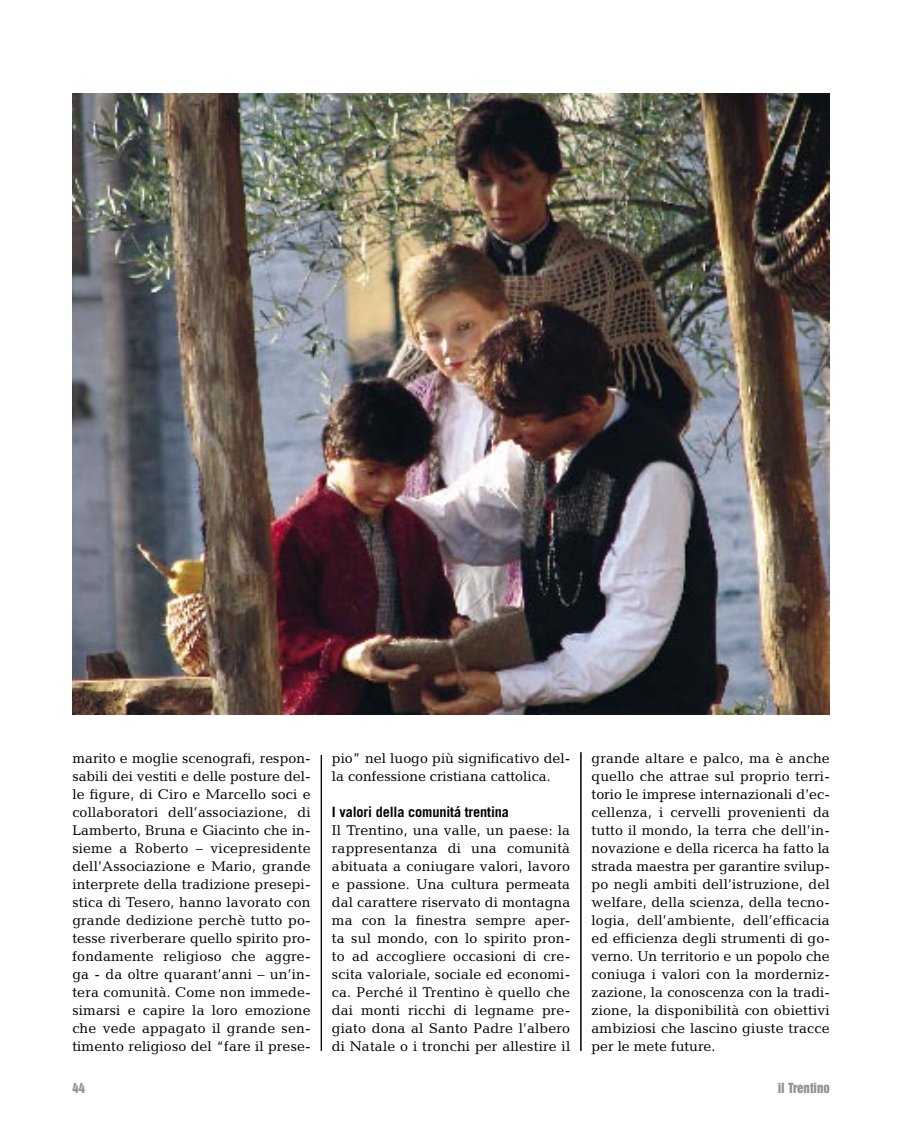
<style>
.page{position:relative;width:915px;height:1136px;background:#fff}
.page>*{position:absolute;margin:0;border:0;box-sizing:border-box;transform-origin:0 0}
.AA__TESTO{font:14.25px/18px "Candida";letter-spacing:.01em;color:#000;text-align:justify}
.A_titolo_dentro_articolo{font:700 14.25px "Trade Gothic";letter-spacing:-.01em;color:#000}
.t1{font:12.75px "Helvetica Inserat";color:#939393}
</style>
<div class="page">
<hr style="left:321px;top:755px;width:1px;height:295px;background:#000">
<hr style="left:580px;top:752px;width:1px;height:298px;background:#000">
<img style="left:72px;top:94px;width:757px;height:620px">
<p class="AA__TESTO" style="left:72px;top:748px;width:240px">marito e moglie scenografi, respon&shy;sabili dei vestiti e delle posture del&shy;le figure, di Ciro e Marcello soci e collaboratori dell’associazione, di Lamberto, Bruna e Giacinto che in&shy;sieme a Roberto – vicepresidente dell’Associazione e Mario, grande interprete della tradizione presepi&shy;stica di Tesero, hanno lavorato con grande dedizione perchè tutto po&shy;tesse riverberare quello spirito pro&shy;fondamente religioso che aggre&shy;ga - da oltre quarant’anni – un’in&shy;tera comunità. Come non immede&shy;simarsi e capire la loro emozione che vede appagato il grande sen&shy;timento religioso del “fare il prese-</p>
<p class="AA__TESTO" style="left:332px;top:748px;width:240px">pio” nel luogo più significativo del&shy;la confessione cristiana cattolica.</p>
<p class="A_titolo_dentro_articolo" style="left:332px;top:802px;width:178px">I valori della comunitá trentina</p>
<p class="AA__TESTO" style="left:332px;top:820px;width:240px">Il Trentino, una valle, un paese: la rappresentanza di una comunità abituata a coniugare valori, lavoro e passione. Una cultura permeata dal carattere riservato di montagna ma con la finestra sempre aper&shy;ta sul mondo, con lo spirito pron&shy;to ad accogliere occasioni di cre&shy;scita valoriale, sociale ed economi&shy;ca. Perché il Trentino è quello che dai monti ricchi di legname pre&shy;giato dona al Santo Padre l’albero di Natale o i tronchi per allestire il</p>
<p class="AA__TESTO" style="left:591px;top:748px;width:240px">grande altare e palco, ma è anche quello che attrae sul proprio terri&shy;torio le imprese internazionali d’ec&shy;cellenza, i cervelli provenienti da tutto il mondo, la terra che dell’in&shy;novazione e della ricerca ha fatto la strada maestra per garantire svilup&shy;po negli ambiti dell’istruzione, del welfare, della scienza, della tecno&shy;logia, dell’ambiente, dell’efficacia ed efficienza degli strumenti di go&shy;verno. Un territorio e un popolo che coniuga i valori con la morderniz&shy;zazione, la conoscenza con la tradi&shy;zione, la disponibilità con obiettivi ambiziosi che lascino giuste tracce per le mete future.</p>
<p class="t1" style="left:72px;top:1080px;width:14px">44</p>
<p class="t1" style="left:777px;top:1080px;width:54px">il Trentino</p>
</div>
